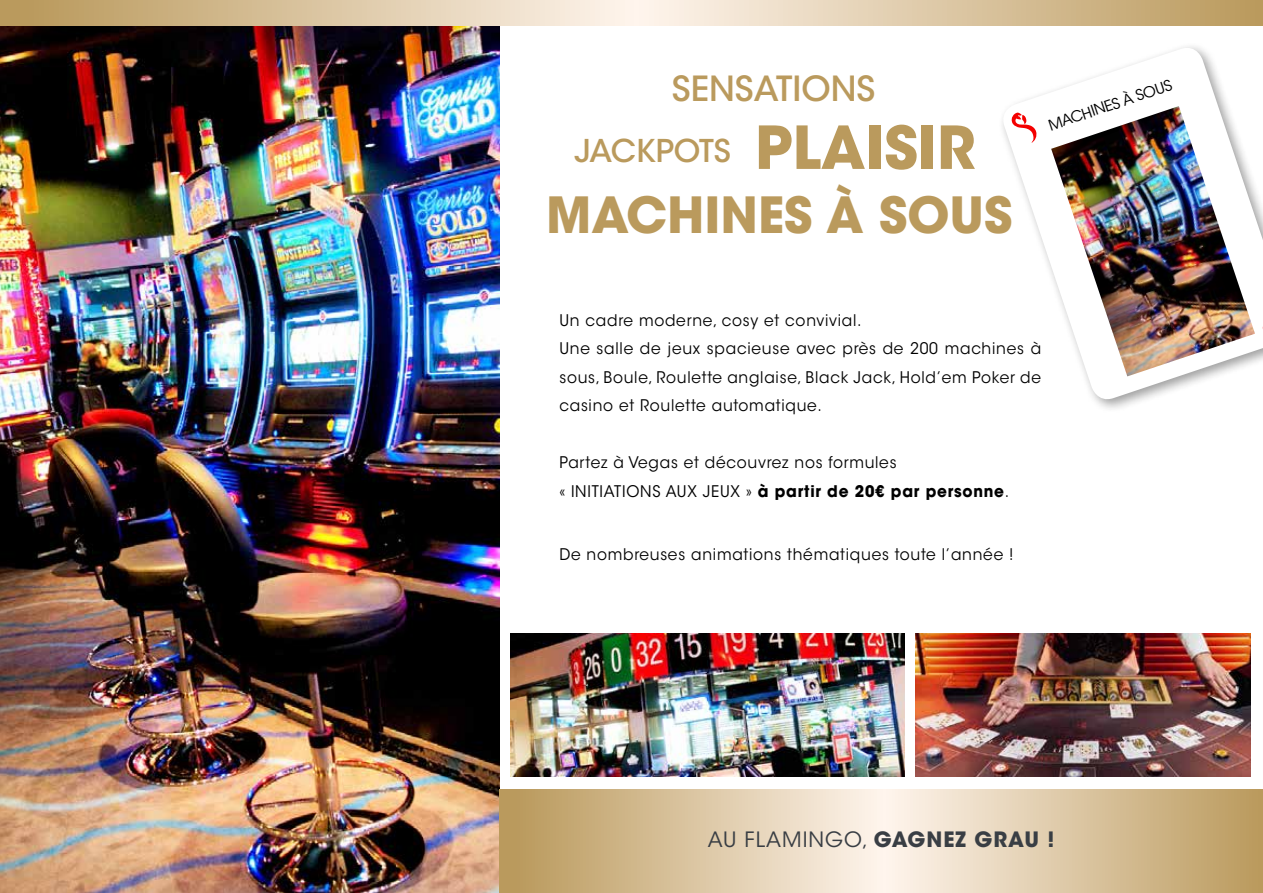
<style>
.page{position:relative;width:1263px;height:893px;background:#fff}
.page>*{position:absolute;margin:0;border:0;box-sizing:border-box;transform-origin:0 0}
.t1{font:700 49.5px "ITC Avant Garde Std";color:#ba9a5d}
.t2{font:500 34.35px "ITC Avant Garde Std";color:#ba9a5d}
.t3{font:500 31.2px "ITC Avant Garde Std";color:#ba9a5d}
.t4{font:21px "ITC Avant Garde Std";letter-spacing:.05em;color:#393e44}
.t5{font:15.9px/28.5px "ITC Avant Garde Std";letter-spacing:.05em;color:#000;scale:.96 1}
.t6{font:15px "ITC Avant Garde Std";color:#000}
.s1{font-weight:700;font-size:58.8px}
.s2{font-weight:700}
</style>
<div class="page">
<img style="left:0;top:26px;width:499px;height:867px">
<svg style="left:1002px;top:46px;width:261px;height:358px"></svg>
<svg style="left:1011px;top:113px;width:26px;height:30px"></svg>
<svg style="left:1262px;top:304px;width:1px;height:34px"></svg>
<img style="left:1051px;top:106px;width:204px;height:270px">
<svg style="left:0;top:0;width:1263px;height:26px;background:#dbc6a2"></svg>
<img style="left:915px;top:634px;width:335px;height:143px">
<img style="left:510px;top:634px;width:394px;height:143px">
<svg style="left:499px;top:789px;width:764px;height:104px;background:#dbc6a2"></svg>
<h2 class="t2" style="left:672px;top:67px;width:205px">SENSATIONS</h2>
<h3 class="t3" style="left:574px;top:131px;width:402px">JACKPOTS <span class="s1">PLAISIR</span></h3>
<h1 class="t1" style="left:546px;top:182px;width:468px">MACHINES À SOUS</h1>
<p class="t6" style="left:1046px;top:116px;width:131px;rotate:-18deg">MACHINES À SOUS</p>
<p class="t5" style="left:559px;top:306px;width:503px">Un cadre moderne, cosy et convivial.<br>Une salle de jeux spacieuse avec près de 200 machines à sous, Boule, Roulette anglaise, Black Jack, Hold’em Poker de casino et Roulette automatique.</p>
<p class="t5" style="left:559px;top:449px;width:470px">Partez à Vegas et découvrez nos formules<br>« INITIATIONS AUX JEUX » <span class="s2">à partir de 20€ par personne</span>.</p>
<p class="t5" style="left:559px;top:540px;width:475px">De nombreuses animations thématiques toute l’année !</p>
<h3 class="t4" style="left:708px;top:827px;width:348px">AU FLAMINGO, <span class="s2">GAGNEZ GRAU !</span></h3>
</div>
